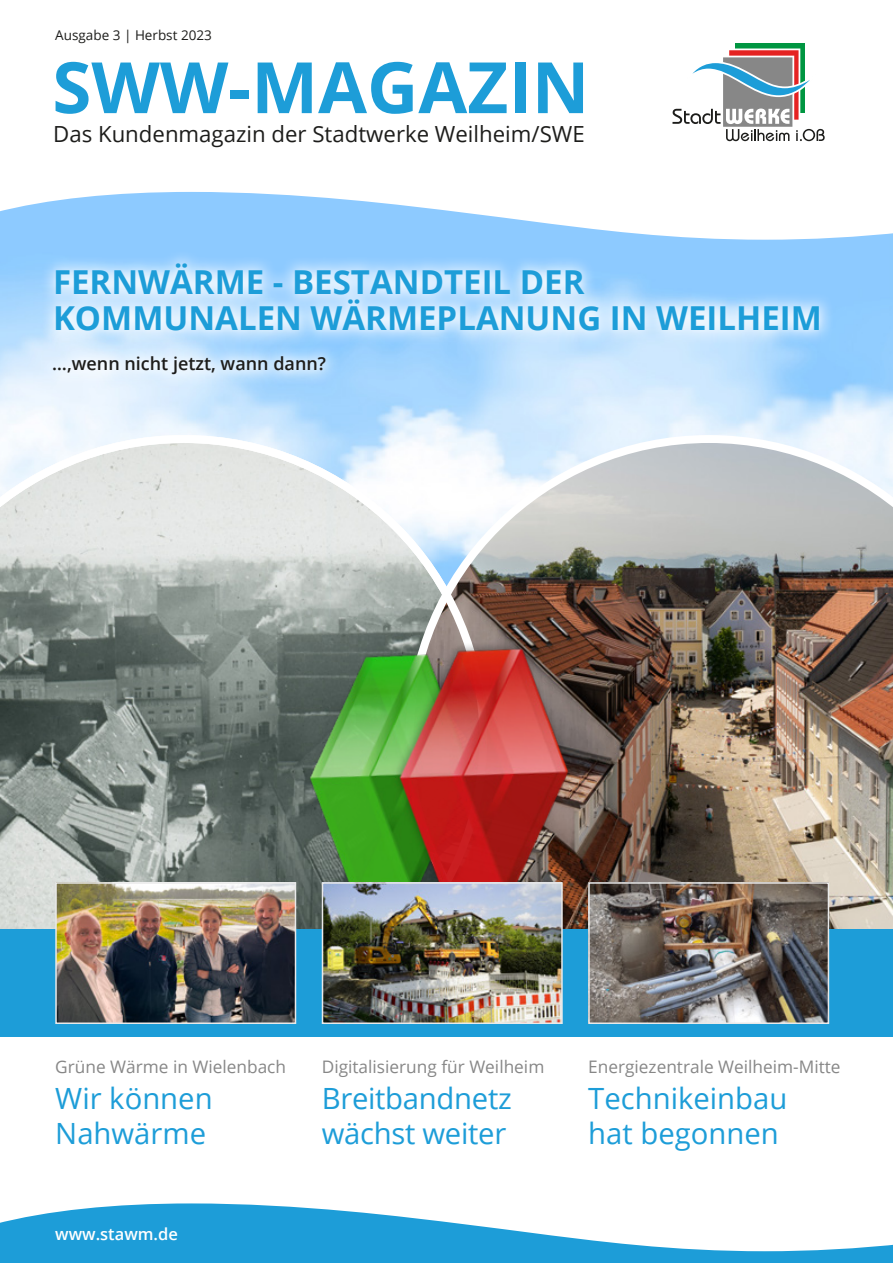
<style>
.page{position:relative;width:893px;height:1263px;background:#fff}
.page>*{position:absolute;margin:0;border:0;box-sizing:border-box;transform-origin:0 0}
.t1{font:700 70.8px "Open Sans";color:#1d9dd8}
.t2{font:700 33px/36px "Open Sans";color:#1d9dd8}
.t3{font:29.25px/35.1px "Open Sans";color:#1d9dd8}
.t4{font:22.2px "Open Sans";color:#1d1d1b}
.t5{font:600 18px "Open Sans";color:#1d1d1b}
.t6{font:17.25px "Open Sans";color:#878787}
.t7{font:600 16.5px "Open Sans";color:#fff}
.t8{font:13.5px "Open Sans";color:#1d1d1b}
</style>
<div class="page">
<img style="left:487px;top:435px;width:406px;height:494px">
<svg style="left:0;top:435px;width:487px;height:494px;background:#a9b1af"></svg>
<svg style="left:40px;top:248px;width:795px;height:97px;background:#badffe"></svg>
<svg style="left:39px;top:341px;width:301px;height:48px;background:#cbe6fe"></svg>
<img style="left:289px;top:608px;width:335px;height:288px">
<svg style="left:0;top:141px;width:893px;height:99px"></svg>
<svg style="left:0;top:1203px;width:893px;height:60px;fill:#1d9dd8"></svg>
<div style="left:0;top:929px;width:893px;height:108px;background:#1d9dd8"></div>
<div style="left:735px;top:43px;width:70px;height:70px;background:linear-gradient(to right,#009641,#009641)"></div>
<svg style="left:672px;top:49px;width:153px;height:92px"></svg>
<img style="left:325px;top:885px;width:235px;height:136px">
<div style="left:322px;top:882px;width:241px;height:142px;border:2px solid #e9e9e9"></div>
<img style="left:591px;top:885px;width:235px;height:136px">
<div style="left:588px;top:882px;width:241px;height:142px;border:2px solid #e9e9e9"></div>
<img style="left:58px;top:885px;width:235px;height:136px">
<div style="left:55px;top:882px;width:241px;height:142px;border:2px solid #e9e9e9"></div>
<p class="t8" style="left:55px;top:26px;width:158px">Ausgabe 3 | Herbst 2023</p>
<h1 class="t1" style="left:52px;top:37px;width:539px">SWW-MAGAZIN</h1>
<p class="t4" style="left:53px;top:119px;width:533px">Das Kundenmagazin der Stadtwerke Weilheim/SWE</p>
<h2 class="t2" style="left:53px;top:263px;width:770px">FERNWÄRME - BESTANDTEIL DER<br>KOMMUNALEN WÄRMEPLANUNG IN WEILHEIM</h2>
<p class="t5" style="left:52px;top:351px;width:275px">…,wenn nicht jetzt, wann dann?</p>
<p class="t6" style="left:55px;top:1055px;width:232px">Grüne Wärme in Wielenbach</p>
<h3 class="t3" style="left:55px;top:1079px;width:159px">Wir können<br>Nahwärme</h3>
<p class="t7" style="left:55px;top:1223px;width:124px">www.stawm.de</p>
<p class="t6" style="left:322px;top:1055px;width:224px">Digitalisierung für Weilheim</p>
<h3 class="t3" style="left:322px;top:1079px;width:191px">Breitbandnetz wächst weiter</h3>
<p class="t6" style="left:588px;top:1055px;width:254px">Energiezentrale Weilheim-Mitte</p>
<h3 class="t3" style="left:588px;top:1079px;width:201px">Technikeinbau hat begonnen</h3>
</div>
